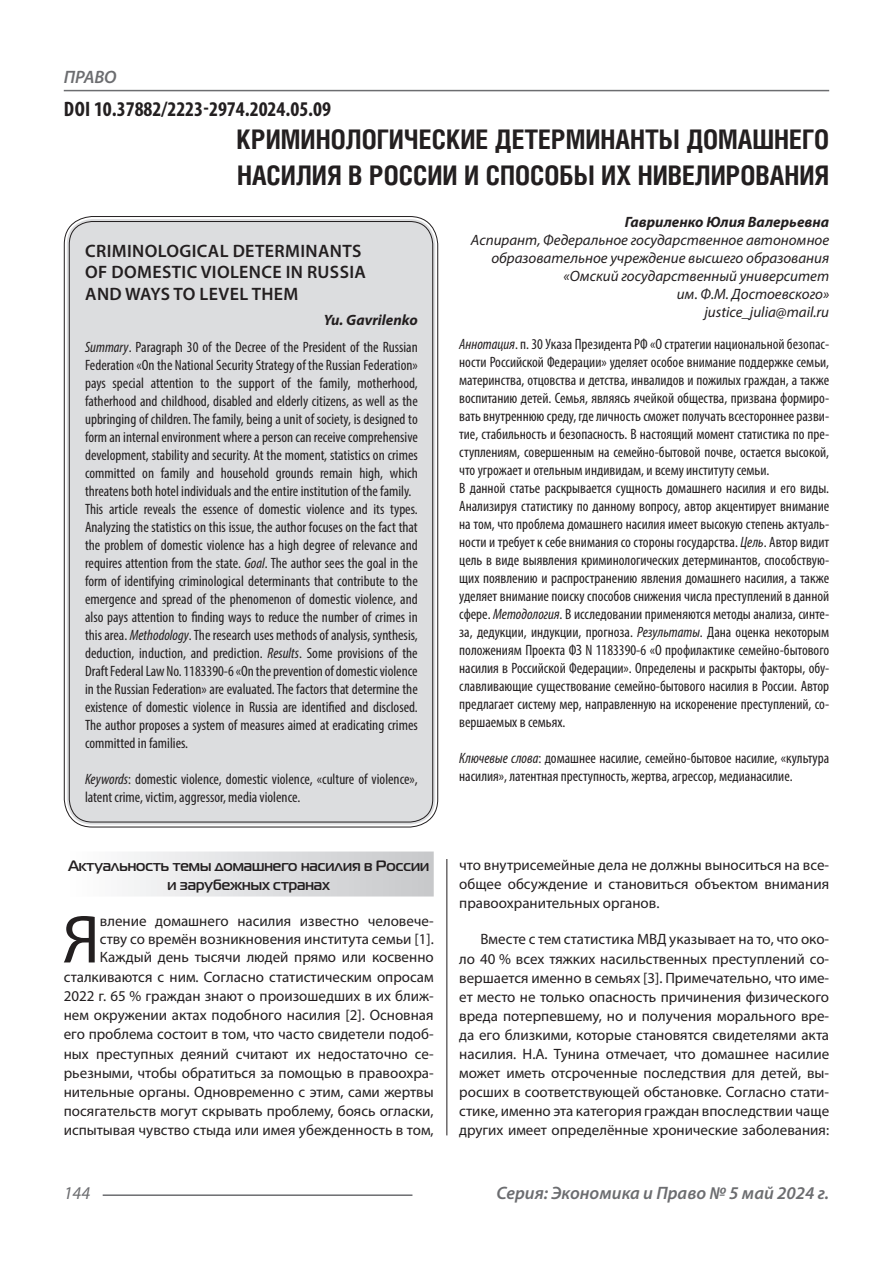
<style>
.page{position:relative;width:893px;height:1263px;background:#fff}
.page>*{position:absolute;margin:0;border:0;box-sizing:border-box;transform-origin:0 0}
.Статья_текст_первый{font:68.4px "Myriad Pro";color:#231f20}
.Статья_название{font:700 27px/36px "Helios Cond C";color:#231f20}
.ДОИ{font:700 condensed 21px "Myriad Pro";color:#231f20}
.Статья_название_англ{font:600 18px/21.6px "Myriad Pro";letter-spacing:.02em;color:#231f20}
.t1{font:italic 600 18px "Myriad Pro";color:#6c6d70}
.t2{font:italic 18px "Myriad Pro";color:#6c6d70}
.Статья_аннотация_анг{font:condensed 15px/18px "Myriad Pro";color:#231f20;text-align:justify}
.Статья_аннотация_тек{font:condensed 15px/18px "Myriad Pro";color:#231f20;text-align:justify}
.Статья_текст_первый-2{font:15px/19px "Myriad Pro";color:#231f20;text-align:right}
.Статья_текст{font:15px/19px "Myriad Pro";color:#231f20;text-align:justify}
.Статья_автор_инфо{font:italic 15px/18px "Myriad Pro";color:#231f20;text-align:right}
.Статья_подзаголовок{font:700 15px/19.2px "Magistral C";color:#231f20;text-align:center}
.Статья_автор_инфо-2{font:italic 700 15px "Myriad Pro";color:#231f20}
.Статья_автор_англ{font:italic 700 15px "Myriad Pro";color:#231f20}
.s1{font-style:italic}
</style>
<div class="page">
<hr style="left:446px;top:128px;width:1px;height:1007px;background:#231f20">
<hr style="left:103px;top:1194px;width:309px;height:2px;background:#6c6d70">
<hr style="left:64px;top:90px;width:765px;height:1px;background:#6c6d70">
<div style="left:443px;top:128px;width:10px;height:731px;background:#fff"></div>
<div style="left:67px;top:219px;width:368px;height:605px;background:#dcdddf;border-radius:26px"></div>
<div style="left:64px;top:851px;width:370px;height:45px;background:linear-gradient(to right,#fefeff,#c6c8ca)"></div>
<p class="t1" style="left:64px;top:66px;width:54px">ПРАВО</p>
<p class="ДОИ" style="left:64px;top:96px;width:269px">DOI 10.37882/2223-2974.2024.05.09</p>
<p class="Статья_название" style="left:237px;top:121px;width:594px">КРИМИНОЛОГИЧЕСКИЕ ДЕТЕРМИНАНТЫ ДОМАШНЕГО<br>НАСИЛИЯ В РОССИИ И СПОСОБЫ ИХ НИВЕЛИРОВАНИЯ</p>
<p class="Статья_автор_инфо-2" style="left:625px;top:212px;width:206px">Гавриленко Юлия Валерьевна</p>
<p class="Статья_автор_инфо" style="left:471px;top:231px;width:360px">Аспирант, Федеральное государственное автономное образовательное учреждение высшего образования «Омский государственный университет<br>им. Ф.М. Достоевского»</p>
<p class="Статья_автор_инфо" style="left:704px;top:303px;width:126px">justice_julia@mail.ru</p>
<p class="Статья_аннотация_тек" style="left:459px;top:335px;width:371px"><span class="s1">Аннотация</span>. п. 30 Указа Президента РФ «О стратегии национальной безопас&shy;ности Российской Федерации» уделяет особое внимание поддержке семьи, материнства, отцовства и детства, инвалидов и пожилых граждан, а также воспитанию детей. Семья, являясь ячейкой общества, призвана формиро&shy;вать внутреннюю среду, где личность сможет получать всестороннее разви&shy;тие, стабильность и безопасность. В настоящий момент статистика по пре&shy;ступлениям, совершенным на семейно-бытовой почве, остается высокой, что угрожает и отельным индивидам, и всему институту семьи.</p>
<p class="Статья_аннотация_тек" style="left:459px;top:479px;width:371px">В данной статье раскрывается сущность домашнего насилия и его виды.<br>Анализируя статистику по данному вопросу, автор акцентирует внимание на том, что проблема домашнего насилия имеет высокую степень актуаль&shy;ности и требует к себе внимания со стороны государства. <span class="s1">Цель</span>. Автор видит цель в виде выявления криминологических детерминантов, способствую&shy;щих появлению и распространению явления домашнего насилия, а также уделяет внимание поиску способов снижения числа преступлений в данной сфере. <span class="s1">Методология</span>. В исследовании применяются методы анализа, синте&shy;за, дедукции, индукции, прогноза. <span class="s1">Результаты</span>. Дана оценка некоторым положениям Проекта ФЗ N 1183390-6 «О профилактике семейно-бытового насилия в Российской Федерации». Определены и раскрыты факторы, обу&shy;славливающие существование семейно-бытового насилия в России. Автор предлагает систему мер, направленную на искоренение преступлений, со&shy;вершаемых в семьях.</p>
<p class="Статья_аннотация_тек" style="left:459px;top:749px;width:371px"><span class="s1">Ключевые слова</span>: домашнее насилие, семейно-бытовое насилие, «культура насилия», латентная преступность, жертва, агрессор, медианасилие.</p>
<p class="Статья_название_англ" style="left:85px;top:239px;width:282px">CRIMINOLOGICAL DETERMINANTS<br>OF DOMESTIC VIOLENCE IN RUSSIA<br>AND WAYS TO LEVEL THEM</p>
<p class="Статья_автор_англ" style="left:324px;top:310px;width:95px">Yu. Gavrilenko</p>
<p class="Статья_аннотация_анг" style="left:85px;top:338px;width:334px"><span class="s1">Summary</span>. Paragraph 30 of the Decree of the President of the Russian Federation «On the National Security Strategy of the Russian Federation» pays special attention to the support of the family, motherhood, fatherhood and childhood, disabled and elderly citizens, as well as the upbringing of children. The family, being a unit of society, is designed to form an internal environment where a person can receive comprehensive development, stability and security. At the moment, statistics on crimes committed on family and household grounds remain high, which threatens both hotel individuals and the entire institution of the family.</p>
<p class="Статья_аннотация_анг" style="left:85px;top:500px;width:334px">This article reveals the essence of domestic violence and its types.<br>Analyzing the statistics on this issue, the author focuses on the fact that the problem of domestic violence has a high degree of relevance and requires attention from the state. <span class="s1">Goal</span>. The author sees the goal in the form of identifying criminological determinants that contribute to the emergence and spread of the phenomenon of domestic violence, and also pays attention to finding ways to reduce the number of crimes in this area. <span class="s1">Methodology</span>. The research uses methods of analysis, synthesis, deduction, induction, and prediction. <span class="s1">Results</span>. Some provisions of the Draft Federal Law No. 1183390-6 «On the prevention of domestic violence in the Russian Federation» are evaluated. The factors that determine the existence of domestic violence in Russia are identified and disclosed.<br>The author proposes a system of measures aimed at eradicating crimes committed in families.</p>
<p class="Статья_аннотация_анг" style="left:85px;top:770px;width:334px"><span class="s1">Keywords</span>: domestic violence, domestic violence, «culture of violence», latent crime, victim, aggressor, media violence.</p>
<p class="Статья_подзаголовок" style="left:68px;top:856px;width:362px">Актуальность темы домашнего насилия в России и зарубежных странах</p>
<p class="Статья_текст_первый" style="left:63px;top:897px;width:39px">Я</p>
<p class="Статья_текст_первый-2" style="left:64px;top:912px;width:371px">вление домашнего насилия известно человече-<br>ству со времён возникновения института семьи [1].<br>Каждый день тысячи людей прямо или косвенно сталкиваются с ним. Согласно статистическим опросам 2022 г. 65 % граждан знают о произошедших в их ближ&shy;нем окружении актах подобного насилия [2]. Основная его проблема состоит в том, что часто свидетели подоб&shy;ных преступных деяний считают их недостаточно се&shy;рьезными, чтобы обратиться за помощью в правоохра&shy;нительные органы. Одновременно с этим, сами жертвы посягательств могут скрывать проблему, боясь огласки, испытывая чувство стыда или имея убежденность в том,</p>
<p class="Статья_текст_первый-2" style="left:459px;top:855px;width:371px;text-align:justify">что внутрисемейные дела не должны выноситься на все&shy;общее обсуждение и становиться объектом внимания правоохранительных органов.</p>
<p class="Статья_текст" style="left:459px;top:930px;width:371px;text-indent:21px">Вместе с тем статистика МВД указывает на то, что око&shy;ло 40 % всех тяжких насильственных преступлений со&shy;вершается именно в семьях [3]. Примечательно, что име&shy;ет место не только опасность причинения физического вреда потерпевшему, но и получения морального вре&shy;да его близкими, которые становятся свидетелями акта насилия. Н.А. Тунина отмечает, что домашнее насилие может иметь отсроченные последствия для детей, вы&shy;росших в соответствующей обстановке. Согласно стати&shy;стике, именно эта категория граждан впоследствии чаще других имеет определённые хронические заболевания:</p>
<p class="t2" style="left:64px;top:1182px;width:28px">144</p>
<p class="t1" style="left:496px;top:1182px;width:334px">Серия: Экономика и Право № 5 май 2024 г.</p>
</div>
